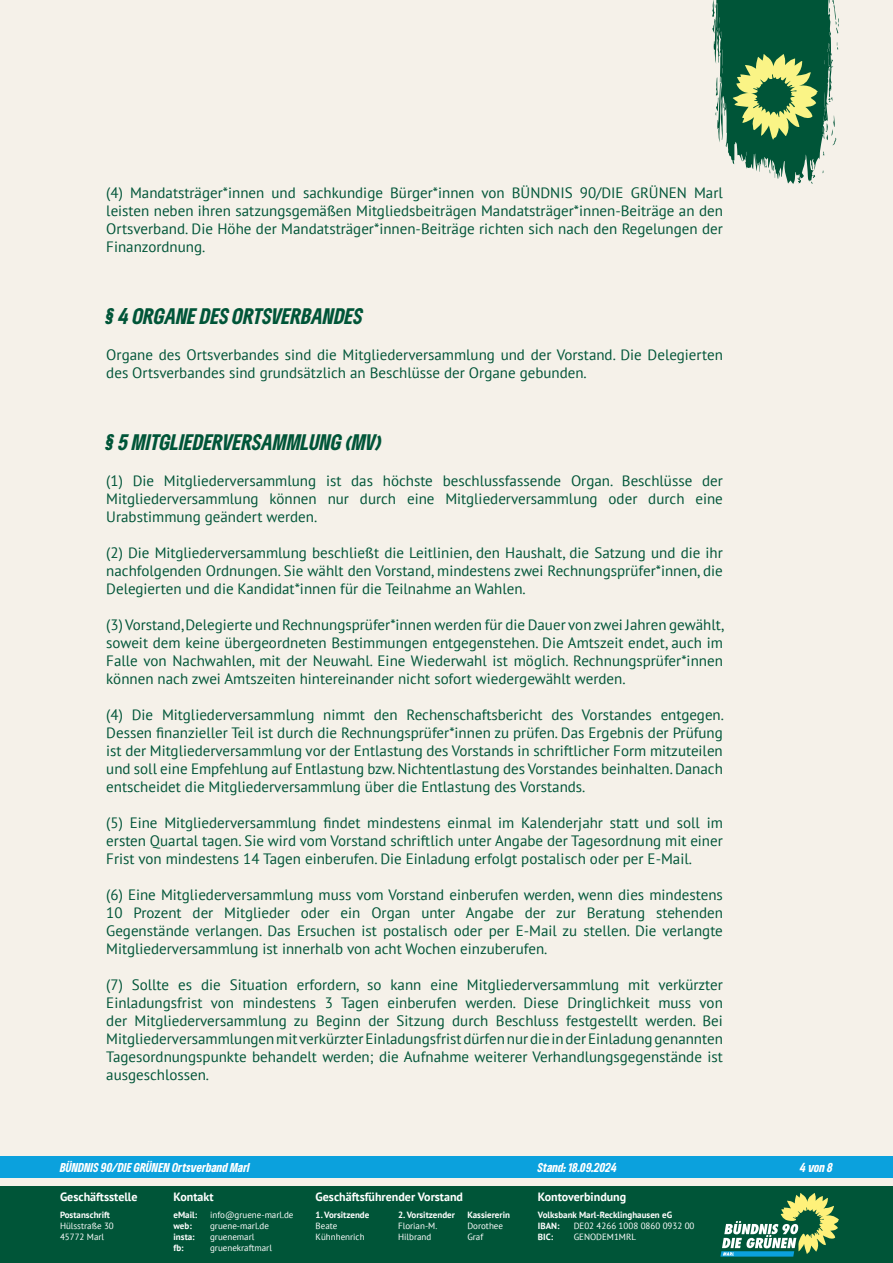
<style>
.page{position:relative;width:893px;height:1263px;background:#f5f1e9}
.page>*{position:absolute;margin:0;border:0;box-sizing:border-box;transform-origin:0 0}
.t1{font:italic 900 condensed 21px "Gruene Type";color:#005538}
.t2{font:15px/18px "PT Sans";color:#005538;text-align:justify}
.t3{font:700 12px "PT Sans";color:#fff}
.t4{font:italic 900 condensed 12px "Gruene Type";color:#fff}
.t5{font:9px/10.8px "PT Sans";color:#fff}
.t6{font:700 9px "PT Sans";color:#fff}
</style>
<div class="page">
<svg style="left:712px;top:0;width:127px;height:184px"></svg>
<div style="left:0;top:1186px;width:893px;height:77px;background:#005538"></div>
<svg style="left:720px;top:1193px;width:119px;height:63px"></svg>
<div style="left:0;top:1157px;width:893px;height:21px;background:#0ba1dd"></div>
<p class="t2" style="left:106px;top:183px;width:618px">(4) Mandatsträger*innen und sachkundige Bürger*innen von BÜNDNIS 90/DIE GRÜNEN Marl leisten neben ihren satzungsgemäßen Mitgliedsbeiträgen Mandatsträger*innen-Beiträge an den Ortsverband. Die Höhe der Mandatsträger*innen-Beiträge richten sich nach den Regelungen der Finanzordnung.</p>
<h1 class="t1" style="left:106px;top:302px;width:258px">§ 4 ORGANE DES ORTSVERBANDES</h1>
<p class="t2" style="left:106px;top:345px;width:618px">Organe des Ortsverbandes sind die Mitgliederversammlung und der Vorstand. Die Delegierten des Ortsverbandes sind grundsätzlich an Beschlüsse der Organe gebunden.</p>
<h1 class="t1" style="left:106px;top:428px;width:278px">§ 5 MITGLIEDERVERSAMMLUNG (MV)</h1>
<p class="t2" style="left:106px;top:471px;width:618px">(1) Die Mitgliederversammlung ist das höchste beschlussfassende Organ. Beschlüsse der Mitgliederversammlung können nur durch eine Mitgliederversammlung oder durch eine Urabstimmung geändert werden.</p>
<p class="t2" style="left:106px;top:543px;width:618px">(2) Die Mitgliederversammlung beschließt die Leitlinien, den Haushalt, die Satzung und die ihr nachfolgenden Ordnungen. Sie wählt den Vorstand, mindestens zwei Rechnungsprüfer*innen, die Delegierten und die Kandidat*innen für die Teilnahme an Wahlen.</p>
<p class="t2" style="left:106px;top:615px;width:619px">(3) Vorstand, Delegierte und Rechnungsprüfer*innen werden für die Dauer von zwei Jahren gewählt, soweit dem keine übergeordneten Bestimmungen entgegenstehen. Die Amtszeit endet, auch im Falle von Nachwahlen, mit der Neuwahl. Eine Wiederwahl ist möglich. Rechnungsprüfer*innen können nach zwei Amtszeiten hintereinander nicht sofort wiedergewählt werden.</p>
<p class="t2" style="left:106px;top:705px;width:619px">(4) Die Mitgliederversammlung nimmt den Rechenschaftsbericht des Vorstandes entgegen.<br>Dessen finanzieller Teil ist durch die Rechnungsprüfer*innen zu prüfen. Das Ergebnis der Prüfung ist der Mitgliederversammlung vor der Entlastung des Vorstands in schriftlicher Form mitzuteilen und soll eine Empfehlung auf Entlastung bzw. Nichtentlastung des Vorstandes beinhalten. Danach entscheidet die Mitgliederversammlung über die Entlastung des Vorstands.</p>
<p class="t2" style="left:106px;top:813px;width:618px">(5) Eine Mitgliederversammlung findet mindestens einmal im Kalenderjahr statt und soll im ersten Quartal tagen. Sie wird vom Vorstand schriftlich unter Angabe der Tagesordnung mit einer Frist von mindestens 14 Tagen einberufen. Die Einladung erfolgt postalisch oder per E-Mail.</p>
<p class="t2" style="left:106px;top:885px;width:618px">(6) Eine Mitgliederversammlung muss vom Vorstand einberufen werden, wenn dies mindestens 10 Prozent der Mitglieder oder ein Organ unter Angabe der zur Beratung stehenden Gegenstände verlangen. Das Ersuchen ist postalisch oder per E-Mail zu stellen. Die verlangte Mitgliederversammlung ist innerhalb von acht Wochen einzuberufen.</p>
<p class="t2" style="left:106px;top:975px;width:618px">(7) Sollte es die Situation erfordern, so kann eine Mitgliederversammlung mit verkürzter Einladungsfrist von mindestens 3 Tagen einberufen werden. Diese Dringlichkeit muss von der Mitgliederversammlung zu Beginn der Sitzung durch Beschluss festgestellt werden. Bei Mitgliederversammlungen mit verkürzter Einladungsfrist dürfen nur die in der Einladung genannten Tagesordnungspunkte behandelt werden; die Aufnahme weiterer Verhandlungsgegenstände ist ausgeschlossen.</p>
<p class="t4" style="left:60px;top:1160px;width:191px">BÜNDNIS 90/DIE GRÜNEN Ortsverband Marl</p>
<p class="t4" style="left:538px;top:1160px;width:81px">Stand: 18.09.2024</p>
<p class="t4" style="left:800px;top:1160px;width:34px">4 von 8</p>
<p class="t3" style="left:60px;top:1189px;width:79px">Geschäftsstelle</p>
<p class="t3" style="left:174px;top:1189px;width:42px">Kontakt</p>
<p class="t3" style="left:316px;top:1189px;width:149px">Geschäftsführender Vorstand</p>
<p class="t3" style="left:538px;top:1189px;width:90px">Kontoverbindung</p>
<p class="t6" style="left:60px;top:1209px;width:52px">Postanschrift</p>
<p class="t6" style="left:174px;top:1209px;width:25px">eMail:</p>
<p class="t5" style="left:210px;top:1210px;width:85px">info@gruene-marl.de</p>
<p class="t6" style="left:316px;top:1209px;width:55px">1. Vorsitzende</p>
<p class="t6" style="left:398px;top:1209px;width:58px">2. Vorsitzender</p>
<p class="t6" style="left:467px;top:1209px;width:44px">Kassiererin</p>
<p class="t6" style="left:538px;top:1209px;width:136px">Volksbank Marl-Recklinghausen eG</p>
<p class="t5" style="left:60px;top:1221px;width:55px">Hülsstraße 30<br>45772 Marl</p>
<p class="t6" style="left:174px;top:1220px;width:20px">web:</p>
<p class="t5" style="left:210px;top:1221px;width:60px">gruene-marl.de</p>
<p class="t5" style="left:316px;top:1221px;width:51px">Beate<br>Kühnhenrich</p>
<p class="t5" style="left:398px;top:1221px;width:41px">Florian-M.<br>Hilbrand</p>
<p class="t5" style="left:467px;top:1221px;width:37px">Dorothee<br>Graf</p>
<p class="t6" style="left:538px;top:1220px;width:23px">IBAN:</p>
<p class="t5" style="left:574px;top:1221px;width:122px">DE02 4266 1008 0860 0932 00</p>
<p class="t6" style="left:174px;top:1231px;width:23px">insta:</p>
<p class="t5" style="left:210px;top:1232px;width:46px">gruenemarl</p>
<p class="t6" style="left:538px;top:1231px;width:17px">BIC:</p>
<p class="t5" style="left:574px;top:1232px;width:64px">GENODEM1MRL</p>
<p class="t6" style="left:174px;top:1242px;width:12px">fb:</p>
<p class="t5" style="left:210px;top:1243px;width:63px">gruenekraftmarl</p>
</div>
